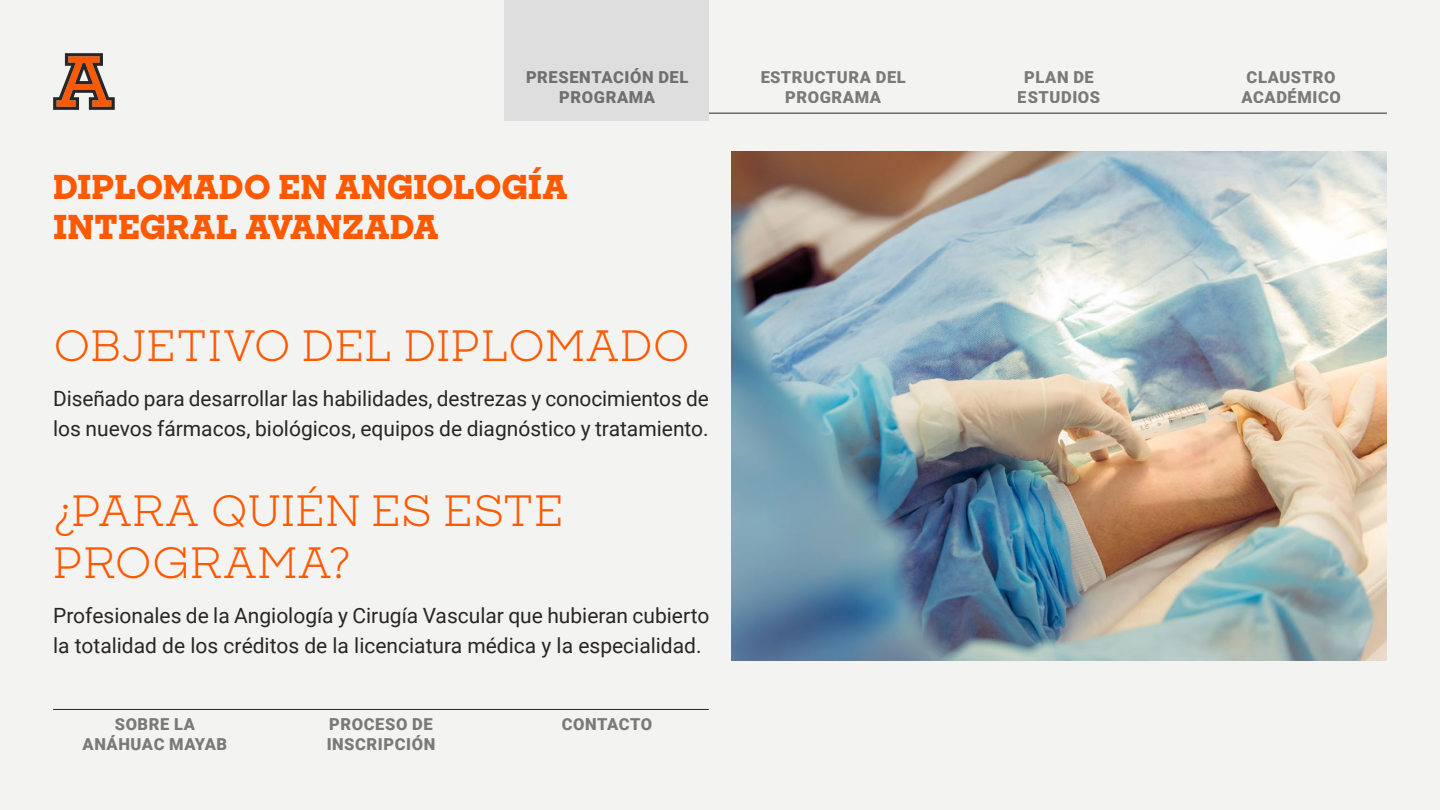
<style>
.page{position:relative;width:1440px;height:810px;background:#f3f3f1}
.page>*{position:absolute;margin:0;border:0;box-sizing:border-box;transform-origin:0 0}
.t1{font:42px/52.5px "Sharp Slab";letter-spacing:-.01em;color:#ff5900}
.t2{font:800 33px/39.6px "Sharp Slab";letter-spacing:-.005em;color:#ff5900}
.t3{font:21px/30px "Roboto";color:#292626}
.t4{font:900 16.5px/19.8px "Roboto";letter-spacing:.035em;color:#000;text-align:center}
</style>
<div class="page">
<hr style="left:506px;top:113px;width:881px;height:1px;background:#292626">
<hr style="left:53px;top:709px;width:656px;height:1px;background:#292626">
<div style="left:504px;top:0;width:205px;height:121px;background:#dfdede"></div>
<img style="left:731px;top:152px;width:656px;height:509px">
<svg style="left:53px;top:53px;width:62px;height:57px"></svg>
<p class="t4" style="left:526px;top:66px;width:164px">PRESENTACIÓN DEL<br>PROGRAMA</p>
<h2 class="t2" style="left:53px;top:167px;width:516px">DIPLOMADO EN ANGIOLOGÍA<br>INTEGRAL AVANZADA</h2>
<h1 class="t1" style="left:53px;top:318px;width:639px">OBJETIVO DEL DIPLOMADO</h1>
<p class="t3" style="left:53px;top:382px;width:657px">Diseñado para desarrollar las habilidades, destrezas y conocimientos de los nuevos fármacos, biológicos, equipos de diagnóstico y tratamiento.</p>
<h1 class="t1" style="left:53px;top:483px;width:512px">¿PARA QUIÉN ES ESTE<br>PROGRAMA?</h1>
<p class="t3" style="left:53px;top:600px;width:658px">Profesionales de la Angiología y Cirugía Vascular que hubieran cubierto la totalidad de los créditos de la licenciatura médica y la especialidad.</p>
<p class="t4" style="left:83px;top:714px;width:146px">SOBRE LA<br>ANÁHUAC MAYAB</p>
<p class="t4" style="left:327px;top:714px;width:110px;text-align:left">PROCESO DE<br>INSCRIPCIÓN</p>
<p class="t4" style="left:562px;top:714px;width:92px">CONTACTO</p>
<p class="t4" style="left:760px;top:66px;width:147px">ESTRUCTURA DEL<br>PROGRAMA</p>
<p class="t4" style="left:1018px;top:66px;width:84px">PLAN DE<br>ESTUDIOS</p>
<p class="t4" style="left:1241px;top:66px;width:101px">CLAUSTRO<br>ACADÉMICO</p>
</div>
